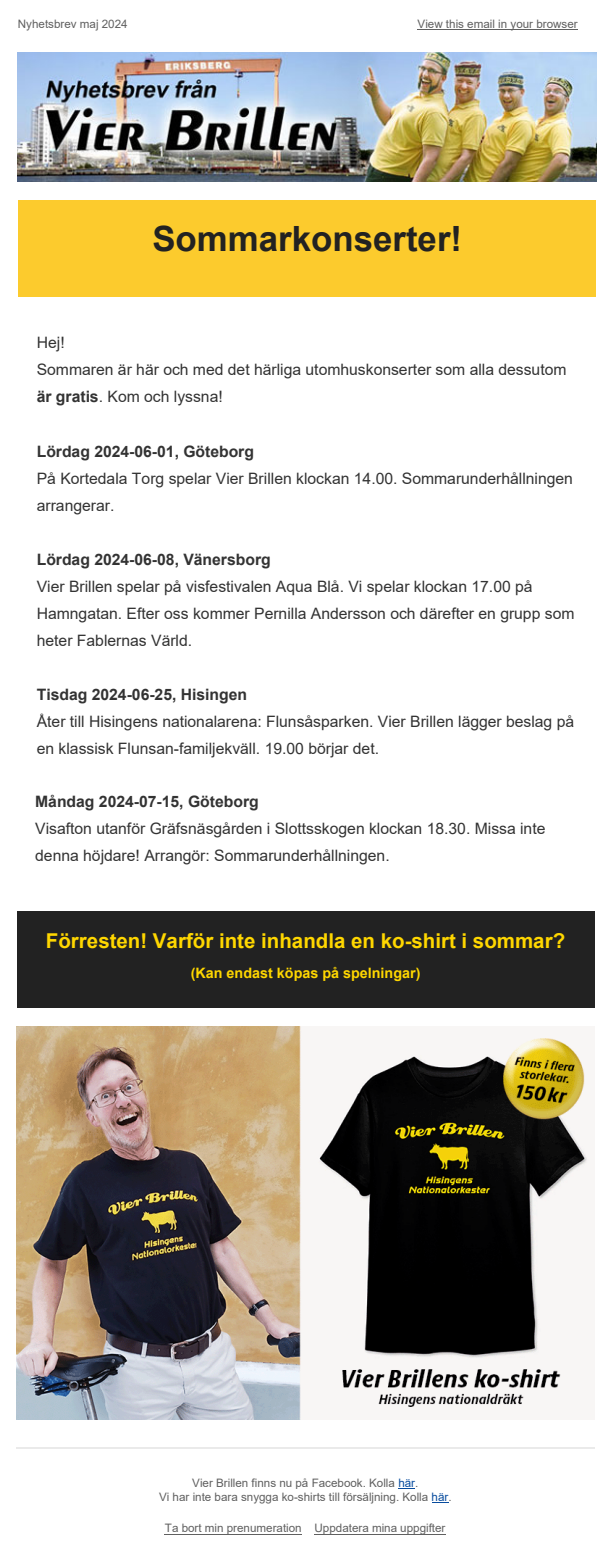
<style>
.page{position:relative;width:613px;height:1552px;background:#fff}
.page>*{position:absolute;margin:0;border:0;box-sizing:border-box;transform-origin:0 0}
.t1{font:700 34.8px "Arial";color:#222}
.t2{font:700 20.4px "Arial";color:#ffd700}
.t3{font:15.75px/27px "Arial";color:#333}
.t4{font:700 14.4px "Arial";color:#ffd700}
.t5{font:11.7px/13.4px "Arial";color:#606060;text-align:center}
.t6{font:10.95px "Segoe UI";color:#000}
.s1{font-weight:700}
.s2{color:#084c9e}
</style>
<div class="page">
<hr style="left:417px;top:29px;width:160px;height:1px;background:#606060">
<div style="left:19px;top:200px;width:576px;height:97px;background:#fccb2d"></div>
<img style="left:18px;top:52px;width:577px;height:129px">
<div style="left:17px;top:910px;width:577px;height:97px;background:#222"></div>
<img style="left:16px;top:1026px;width:573px;height:393px">
<hr style="left:16px;top:1447px;width:578px;height:2px;background:#eaeaea">
<svg style="left:398px;top:1488px;width:17px;height:1px"></svg>
<svg style="left:432px;top:1502px;width:16px;height:1px"></svg>
<hr style="left:165px;top:1534px;width:137px;height:1px;background:#606060">
<hr style="left:314px;top:1534px;width:131px;height:1px;background:#606060">
<p class="t5" style="left:18px;top:17px;width:111px">Nyhetsbrev maj 2024</p>
<p class="t5" style="left:417px;top:17px;width:161px">View this email in your browser</p>
<p class="t1" style="left:152px;top:214px;width:311px">Sommarkonserter!</p>
<p class="t3" style="left:37px;top:329px;width:531px">Hej!<br>Sommaren är här och med det härliga utomhuskonserter som alla dessutom <span class="s1">är gratis</span>. Kom och lyssna!</p>
<p class="t3" style="left:37px;top:437px;width:537px"><span class="s1">Lördag 2024-06-01, Göteborg<br></span>På Kortedala Torg spelar Vier Brillen klockan 14.00. Sommarunderhållningen arrangerar.</p>
<p class="t3" style="left:37px;top:546px;width:539px"><span class="s1">Lördag 2024-06-08, Vänersborg<br></span>Vier Brillen spelar på visfestivalen Aqua Blå. Vi spelar klockan 17.00 på Hamngatan. Efter oss kommer Pernilla Andersson och därefter en grupp som heter Fablernas Värld.</p>
<p class="t3" style="left:37px;top:681px;width:538px"><span class="s1">Tisdag 2024-06-25, Hisingen<br></span>Åter till Hisingens nationalarena: Flunsåsparken. Vier Brillen lägger beslag på en klassisk Flunsan-familjekväll. 19.00 börjar det.</p>
<p class="t3" style="left:35px;top:788px;width:511px"><span class="s1">Måndag 2024-07-15, Göteborg<br></span>Visafton utanför Gräfsnäsgården i Slottsskogen klockan 18.30. Missa inte denna höjdare! Arrangör: Sommarunderhållningen.</p>
<p class="t6" style="left:304px;top:844px;width:7px">1</p>
<p class="t2" style="left:46px;top:926px;width:520px">Förresten! Varför inte inhandla en ko-shirt i sommar?</p>
<p class="t4" style="left:191px;top:962px;width:231px">(Kan endast köpas på spelningar)</p>
<p class="t5" style="left:159px;top:1476px;width:294px">Vier Brillen finns nu på Facebook. Kolla <span class="s2">här</span>.<br>Vi har inte bara snygga ko-shirts till försäljning. Kolla <span class="s2">här</span>.</p>
<p class="t5" style="left:165px;top:1522px;width:282px">Ta bort min prenumeration Uppdatera mina uppgifter</p>
</div>
